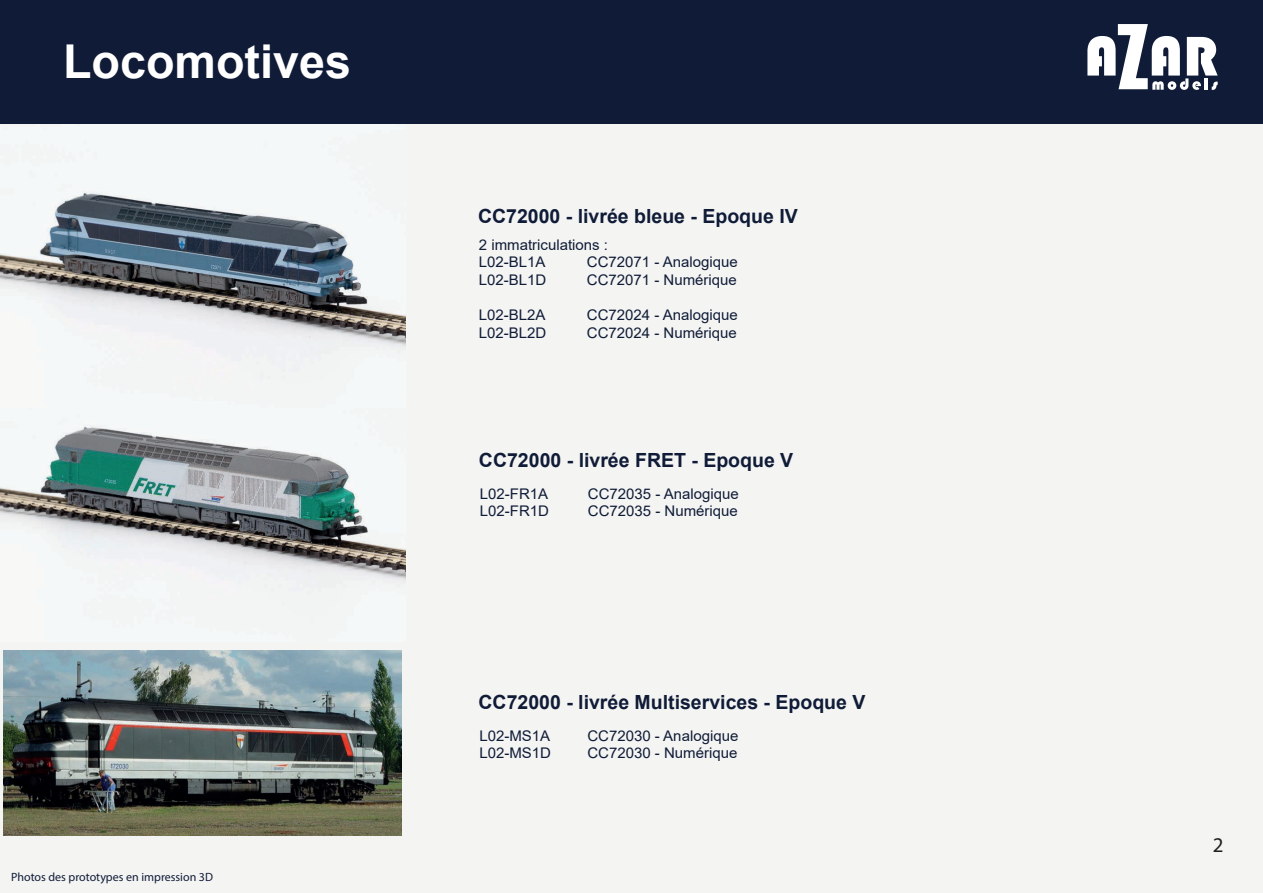
<style>
.page{position:relative;width:1263px;height:893px;background:#fff}
.page>*{position:absolute;margin:0;border:0;box-sizing:border-box;transform-origin:0 0}
.t1{font:700 46.65px "Arial";color:#fff}
.t2{font:21px "Myriad Pro";color:#231f20}
.t3{font:700 19.5px "Arial";color:#101c37}
.t4{font:14.7px/17.5px "Arial";color:#101c37}
.t5{font:12px "Myriad Pro";color:#101c37}
</style>
<div class="page">
<div style="left:0;top:90px;width:1263px;height:803px;background:#f4f4f3"></div>
<img style="left:0;top:427px;width:405px;height:153px">
<img style="left:0;top:123px;width:405px;height:223px">
<img style="left:3px;top:651px;width:399px;height:184px">
<div style="left:0;top:0;width:1263px;height:123px;background:#101c37"></div>
<svg style="left:1087px;top:24px;width:131px;height:66px"></svg>
<h1 class="t1" style="left:63px;top:29px;width:289px">Locomotives</h1>
<p class="t5" style="left:11px;top:870px;width:203px">Photos des prototypes en impression 3D</p>
<h3 class="t3" style="left:478px;top:202px;width:321px">CC72000 - livrée bleue - Epoque IV</h3>
<p class="t4" style="left:479px;top:236px;width:131px">2 immatriculations :<br>L02-BL1A</p>
<p class="t4" style="left:587px;top:253px;width:152px">CC72071 - Analogique</p>
<p class="t4" style="left:479px;top:271px;width:69px">L02-BL1D</p>
<p class="t4" style="left:587px;top:271px;width:152px">CC72071 - Numérique</p>
<p class="t4" style="left:479px;top:306px;width:68px">L02-BL2A</p>
<p class="t4" style="left:587px;top:306px;width:152px">CC72024 - Analogique</p>
<p class="t4" style="left:479px;top:324px;width:69px">L02-BL2D</p>
<p class="t4" style="left:587px;top:324px;width:152px">CC72024 - Numérique</p>
<h3 class="t3" style="left:479px;top:447px;width:316px">CC72000 - livrée FRET - Epoque V</h3>
<p class="t4" style="left:480px;top:485px;width:70px">L02-FR1A</p>
<p class="t4" style="left:588px;top:485px;width:152px">CC72035 - Analogique</p>
<p class="t4" style="left:480px;top:502px;width:71px">L02-FR1D</p>
<p class="t4" style="left:588px;top:502px;width:152px">CC72035 - Numérique</p>
<h3 class="t3" style="left:478px;top:688px;width:388px">CC72000 - livrée Multiservices - Epoque V</h3>
<p class="t4" style="left:479px;top:726px;width:72px">L02-MS1A</p>
<p class="t4" style="left:587px;top:726px;width:152px">CC72030 - Analogique</p>
<p class="t4" style="left:479px;top:744px;width:73px">L02-MS1D</p>
<p class="t4" style="left:587px;top:744px;width:152px">CC72030 - Numérique</p>
<h2 class="t2" style="left:1213px;top:832px;width:12px">2</h2>
</div>
